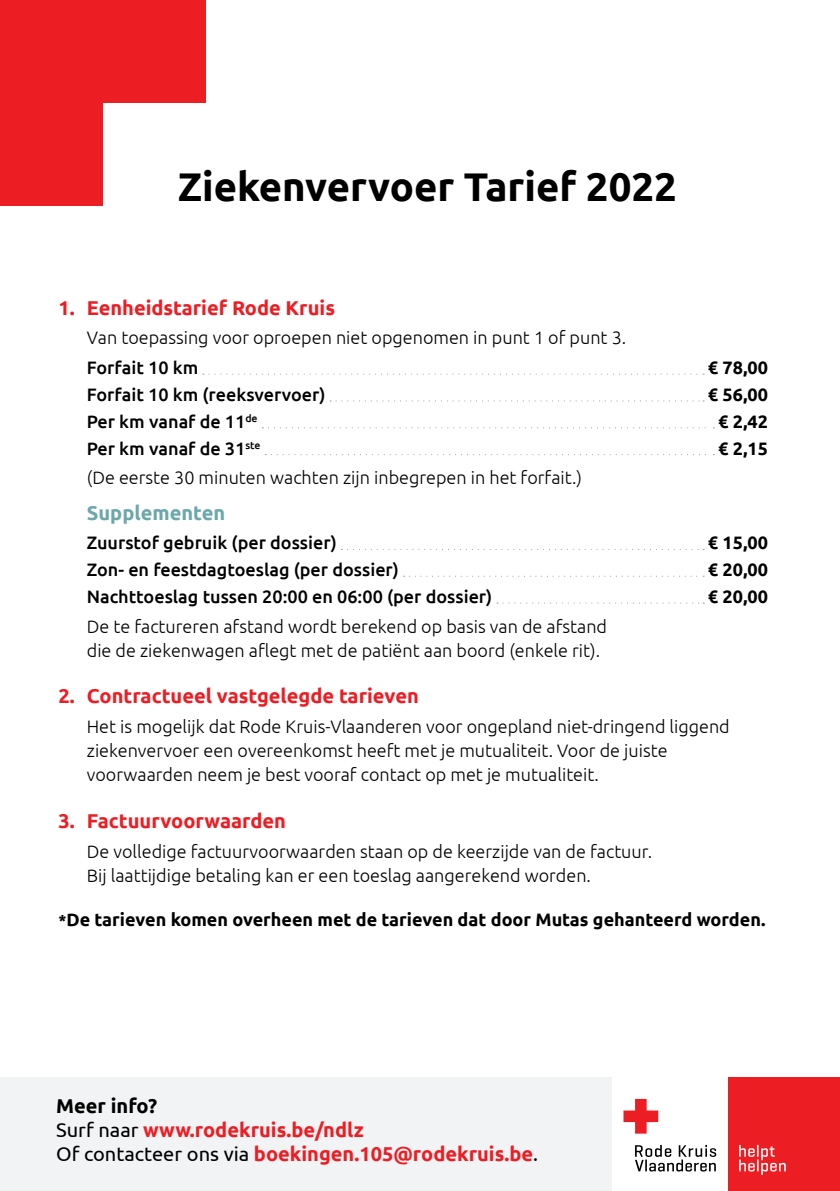
<style>
.page{position:relative;width:840px;height:1191px;background:#fff}
.page>*{position:absolute;margin:0;border:0;box-sizing:border-box;transform-origin:0 0}
.t1{font:700 40px "Ubuntu";color:#000}
.t2{font:700 20px/24px "Ubuntu";color:#ed1d24}
.t3{font:700 20px "Ubuntu";color:#6ba7ab}
.t4{font:300 18px/24px "Ubuntu";color:#000}
.t5{font:500 18px "Ubuntu";color:#000}
.t6{font:700 18px "Ubuntu";color:#000}
.s1{font-size:16px}
.s2{color:#000}
.s3{font-weight:400;color:#000}
</style>
<div class="page">
<svg style="left:203px;top:373px;width:494px;height:1px"></svg>
<svg style="left:330px;top:400px;width:370px;height:1px"></svg>
<svg style="left:262px;top:427px;width:452px;height:1px"></svg>
<svg style="left:265px;top:454px;width:449px;height:1px"></svg>
<svg style="left:341px;top:549px;width:362px;height:1px"></svg>
<svg style="left:403px;top:576px;width:300px;height:1px"></svg>
<svg style="left:496px;top:602px;width:203px;height:1px"></svg>
<div style="left:0;top:1077px;width:668px;height:114px;background:#f1f3f4"></div>
<div style="left:727px;top:1077px;width:112px;height:114px;background:#ed1d24"></div>
<div style="left:611px;top:1077px;width:116px;height:114px;background:#fff"></div>
<svg style="left:739px;top:1144px;width:46px;height:30px"></svg>
<svg style="left:635px;top:1144px;width:80px;height:27px"></svg>
<svg style="left:623px;top:1099px;width:34px;height:34px"></svg>
<div style="left:0;top:0;width:103px;height:205px;background:#ed1d24"></div>
<div style="left:0;top:0;width:205px;height:103px;background:#ed1d24"></div>
<h1 class="t1" style="left:178px;top:163px;width:500px">Ziekenvervoer Tarief 2022</h1>
<p class="t2" style="left:58px;top:295px;width:278px">1. Eenheidstarief Rode Kruis</p>
<p class="t4" style="left:87px;top:325px;width:540px">Van toepassing voor oproepen niet opgenomen in punt 1 of punt 3.</p>
<p class="t5" style="left:87px;top:356px;width:113px">Forfait 10 km</p>
<p class="t6" style="left:707px;top:357px;width:61px">€ 78,00</p>
<p class="t5" style="left:87px;top:383px;width:240px">Forfait 10 km (reeksvervoer)</p>
<p class="t6" style="left:707px;top:384px;width:61px">€ 56,00</p>
<p class="t5" style="left:87px;top:410px;width:172px">Per km vanaf de 11<sup>de</sup></p>
<p class="t6" style="left:717px;top:410px;width:51px">€ 2,42</p>
<p class="t5" style="left:87px;top:437px;width:175px">Per km vanaf de 31<sup>ste</sup></p>
<p class="t6" style="left:717px;top:437px;width:51px">€ 2,15</p>
<p class="t4" style="left:87px;top:465px;width:496px">(De eerste 30 minuten wachten zijn inbegrepen in het forfait.)</p>
<p class="t3" style="left:87px;top:500px;width:140px">Supplementen</p>
<p class="t5" style="left:87px;top:531px;width:251px">Zuurstof gebruik (per dossier)</p>
<p class="t6" style="left:707px;top:532px;width:61px">€ 15,00</p>
<p class="t5" style="left:87px;top:558px;width:313px">Zon- en feestdagtoeslag (per dossier)</p>
<p class="t6" style="left:707px;top:559px;width:61px">€ 20,00</p>
<p class="t5" style="left:87px;top:585px;width:407px">Nachttoeslag tussen 20:00 en 06:00 (per dossier)</p>
<p class="t6" style="left:707px;top:586px;width:61px">€ 20,00</p>
<p class="t4" style="left:87px;top:614px;width:521px">De te factureren afstand wordt berekend op basis van de afstand die de ziekenwagen aflegt met de patiënt aan boord (enkele rit).</p>
<p class="t2" style="left:58px;top:684px;width:361px">2. Contractueel vastgelegde tarieven</p>
<p class="t4" style="left:87px;top:714px;width:644px">Het is mogelijk dat Rode Kruis-Vlaanderen voor ongepland niet-dringend liggend ziekenvervoer een overeenkomst heeft met je mutualiteit. Voor de juiste voorwaarden neem je best vooraf contact op met je mutualiteit.</p>
<p class="t2" style="left:58px;top:808px;width:229px">3. Factuurvoorwaarden</p>
<p class="t4" style="left:87px;top:838px;width:566px">De volledige factuurvoorwaarden staan op de keerzijde van de factuur.<br>Bij laattijdige betaling kan er een toeslag aangerekend worden.</p>
<p class="t6" style="left:58px;top:908px;width:708px"><span class="s1">*</span>De tarieven komen overheen met de tarieven dat door Mutas gehanteerd worden.</p>
<p class="t2" style="left:56px;top:1093px;width:483px"><span class="s2">Meer info?<br></span><span class="s3">Surf naar</span> www.rodekruis.be/ndlz<br><span class="s3">Of contacteer ons via</span> boekingen.105@rodekruis.be<span class="s3">.</span></p>
</div>
